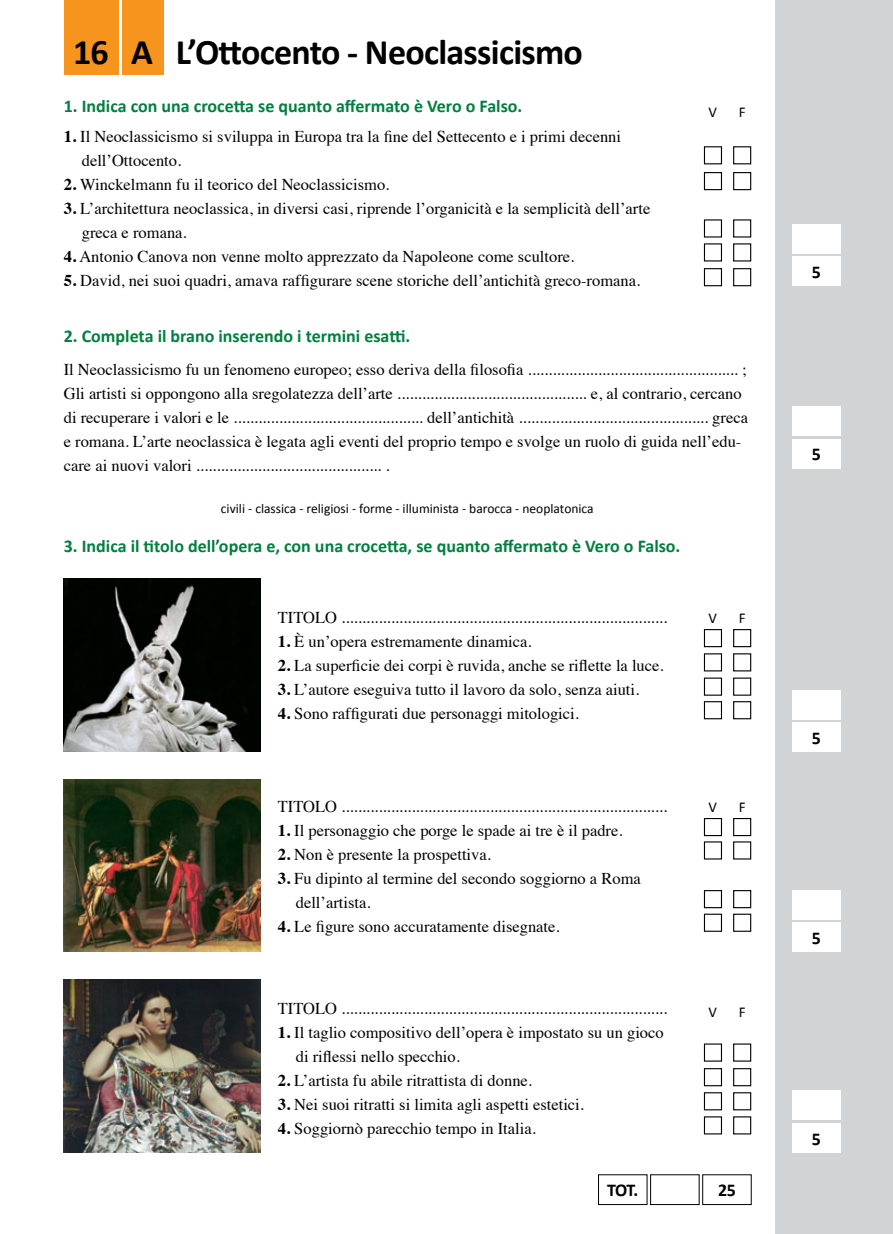
<style>
.page{position:relative;width:893px;height:1234px;background:#fff}
.page>*{position:absolute;margin:0;border:0;box-sizing:border-box;transform-origin:0 0}
.t1{font:700 36px "Calibri";letter-spacing:-.02em;color:#000}
.t2{font:700 18px "Calibri";color:#007f3e}
.t3{font:700 18px "Calibri";color:#000}
.t4{font:16.5px/24px "Times";color:#000}
.t5{font:15px "Calibri";color:#000}
.t6{font:13.5px "Calibri";color:#000}
.s1{font-weight:700}
</style>
<div class="page">
<div style="left:775px;top:0;width:118px;height:1233px;background:#d1d3d4"></div>
<div style="left:792px;top:438px;width:48px;height:30px;background:#fff"></div>
<div style="left:792px;top:722px;width:48px;height:29px;background:#fff"></div>
<div style="left:792px;top:922px;width:48px;height:30px;background:#fff"></div>
<div style="left:792px;top:1122px;width:48px;height:30px;background:#fff"></div>
<div style="left:792px;top:406px;width:48px;height:30px;background:#fff"></div>
<div style="left:792px;top:689px;width:48px;height:30px;background:#fff"></div>
<div style="left:792px;top:889px;width:48px;height:30px;background:#fff"></div>
<div style="left:792px;top:1090px;width:48px;height:29px;background:#fff"></div>
<div style="left:64px;top:0;width:54px;height:74px;background:#f7941e"></div>
<div style="left:123px;top:0;width:41px;height:74px;background:#f7941e"></div>
<div style="left:792px;top:224px;width:48px;height:30px;background:#fff"></div>
<div style="left:792px;top:256px;width:48px;height:30px;background:#fff"></div>
<div style="left:733px;top:146px;width:18px;height:18px;border:1px solid #000"></div>
<div style="left:733px;top:629px;width:18px;height:18px;border:1px solid #000"></div>
<div style="left:733px;top:817px;width:18px;height:19px;border:1px solid #000"></div>
<div style="left:733px;top:1043px;width:18px;height:18px;border:1px solid #000"></div>
<div style="left:733px;top:172px;width:18px;height:18px;border:1px solid #000"></div>
<div style="left:733px;top:653px;width:18px;height:18px;border:1px solid #000"></div>
<div style="left:733px;top:841px;width:18px;height:18px;border:1px solid #000"></div>
<div style="left:733px;top:1067px;width:18px;height:18px;border:1px solid #000"></div>
<div style="left:733px;top:219px;width:18px;height:18px;border:1px solid #000"></div>
<div style="left:733px;top:677px;width:18px;height:18px;border:1px solid #000"></div>
<div style="left:733px;top:889px;width:18px;height:19px;border:1px solid #000"></div>
<div style="left:733px;top:1091px;width:18px;height:19px;border:1px solid #000"></div>
<div style="left:733px;top:243px;width:18px;height:18px;border:1px solid #000"></div>
<div style="left:733px;top:701px;width:18px;height:18px;border:1px solid #000"></div>
<div style="left:733px;top:913px;width:18px;height:18px;border:1px solid #000"></div>
<div style="left:733px;top:1116px;width:18px;height:18px;border:1px solid #000"></div>
<div style="left:733px;top:268px;width:18px;height:18px;border:1px solid #000"></div>
<div style="left:704px;top:146px;width:18px;height:18px;border:1px solid #000"></div>
<div style="left:704px;top:629px;width:18px;height:18px;border:1px solid #000"></div>
<div style="left:704px;top:817px;width:18px;height:19px;border:1px solid #000"></div>
<div style="left:704px;top:1043px;width:18px;height:18px;border:1px solid #000"></div>
<div style="left:704px;top:172px;width:18px;height:18px;border:1px solid #000"></div>
<div style="left:704px;top:653px;width:18px;height:18px;border:1px solid #000"></div>
<div style="left:704px;top:841px;width:18px;height:18px;border:1px solid #000"></div>
<div style="left:704px;top:1067px;width:18px;height:18px;border:1px solid #000"></div>
<div style="left:704px;top:219px;width:18px;height:18px;border:1px solid #000"></div>
<div style="left:704px;top:677px;width:18px;height:18px;border:1px solid #000"></div>
<div style="left:704px;top:889px;width:18px;height:19px;border:1px solid #000"></div>
<div style="left:704px;top:1091px;width:18px;height:19px;border:1px solid #000"></div>
<div style="left:704px;top:243px;width:18px;height:18px;border:1px solid #000"></div>
<div style="left:704px;top:701px;width:18px;height:18px;border:1px solid #000"></div>
<div style="left:704px;top:913px;width:18px;height:18px;border:1px solid #000"></div>
<div style="left:704px;top:1116px;width:18px;height:18px;border:1px solid #000"></div>
<div style="left:704px;top:268px;width:18px;height:18px;border:1px solid #000"></div>
<img style="left:64px;top:578px;width:196px;height:173px">
<img style="left:64px;top:779px;width:196px;height:172px">
<img style="left:64px;top:979px;width:196px;height:173px">
<h1 class="t1" style="left:73px;top:30px;width:511px">16 A L’Ottocento - Neoclassicismo</h1>
<p class="t2" style="left:64px;top:94px;width:460px">1. Indica con una crocetta se quanto affermato è Vero o Falso.</p>
<p class="t5" style="left:708px;top:103px;width:10px">V</p>
<p class="t5" style="left:739px;top:103px;width:8px">F</p>
<p class="t4" style="left:82px;top:123px;width:541px;text-indent:-18px"><span class="s1">1.</span> Il Neoclassicismo si sviluppa in Europa tra la fine del Settecento e i primi decenni dell’Ottocento.</p>
<p class="t4" style="left:64px;top:171px;width:327px"><span class="s1">2.</span> Winckelmann fu il teorico del Neoclassicismo.</p>
<p class="t4" style="left:82px;top:195px;width:570px;text-indent:-18px"><span class="s1">3.</span> L’architettura neoclassica, in diversi casi, riprende l’organicità e la semplicità dell’arte greca e romana.</p>
<p class="t4" style="left:64px;top:243px;width:512px"><span class="s1">4.</span> Antonio Canova non venne molto apprezzato da Napoleone come scultore.</p>
<p class="t4" style="left:64px;top:267px;width:578px"><span class="s1">5.</span> David, nei suoi quadri, amava raffigurare scene storiche dell’antichità greco-romana.</p>
<p class="t2" style="left:64px;top:325px;width:348px">2. Completa il brano inserendo i termini esatti.</p>
<p class="t4" style="left:64px;top:355px;width:686px">Il Neoclassicismo fu un fenomeno europeo; esso deriva della filosofia ................................................... ; Gli artisti si oppongono alla sregolatezza dell’arte .............................................. e, al contrario, cercano di recuperare i valori e le .............................................. dell’antichità .............................................. greca e romana. L’arte neoclassica è legata agli eventi del proprio tempo e svolge un ruolo di guida nell’edu&shy;care ai nuovi valori ............................................. .</p>
<p class="t6" style="left:221px;top:499px;width:374px">civili - classica - religiosi - forme - illuminista - barocca - neoplatonica</p>
<p class="t2" style="left:64px;top:534px;width:618px">3. Indica il titolo dell’opera e, con una crocetta, se quanto affermato è Vero o Falso.</p>
<p class="t4" style="left:278px;top:604px;width:391px">TITOLO ...............................................................................</p>
<p class="t4" style="left:278px;top:628px;width:255px"><span class="s1">1.</span> È un’opera estremamente dinamica.</p>
<p class="t4" style="left:278px;top:652px;width:387px"><span class="s1">2.</span> La superficie dei corpi è ruvida, anche se riflette la luce.--</p>
<p class="t4" style="left:278px;top:676px;width:363px"><span class="s1">3.</span> L’autore eseguiva tutto il lavoro da solo, senza aiuti.</p>
<p class="t4" style="left:278px;top:700px;width:303px"><span class="s1">4.</span> Sono raffigurati due personaggi mitologici.</p>
<p class="t5" style="left:708px;top:608px;width:10px">V</p>
<p class="t5" style="left:739px;top:608px;width:8px">F</p>
<p class="t4" style="left:278px;top:792px;width:391px">TITOLO ...............................................................................</p>
<p class="t4" style="left:278px;top:816px;width:346px"><span class="s1">1.</span> Il personaggio che porge le spade ai tre è il padre.</p>
<p class="t4" style="left:278px;top:840px;width:215px"><span class="s1">2.</span> Non è presente la prospettiva.</p>
<p class="t4" style="left:296px;top:864px;width:346px;text-indent:-18px"><span class="s1">3.</span> Fu dipinto al termine del secondo soggiorno a Roma dell’artista.</p>
<p class="t4" style="left:278px;top:912px;width:283px"><span class="s1">4.</span> Le figure sono accuratamente disegnate.</p>
<p class="t4" style="left:278px;top:995px;width:391px">TITOLO ...............................................................................</p>
<p class="t4" style="left:296px;top:1019px;width:369px;text-indent:-18px"><span class="s1">1.</span> Il taglio compositivo dell’opera è impostato su un gioco di riflessi nello specchio.</p>
<p class="t4" style="left:278px;top:1067px;width:256px"><span class="s1">2.</span> L’artista fu abile ritrattista di donne.</p>
<p class="t4" style="left:278px;top:1091px;width:308px"><span class="s1">3.</span> Nei suoi ritratti si limita agli aspetti estetici.</p>
<p class="t4" style="left:278px;top:1115px;width:260px"><span class="s1">4.</span> Soggiornò parecchio tempo in Italia.</p>
<p class="t5" style="left:708px;top:797px;width:10px">V</p>
<p class="t5" style="left:739px;top:797px;width:8px">F</p>
<p class="t5" style="left:708px;top:1002px;width:10px">V</p>
<p class="t5" style="left:739px;top:1002px;width:8px">F</p>
<p class="t3" style="left:607px;top:1178px;width:33px">TOT.</p>
<p class="t3" style="left:718px;top:1178px;width:19px">25</p>
<p class="t3" style="left:812px;top:261px;width:11px">5</p>
<p class="t3" style="left:812px;top:443px;width:11px">5</p>
<p class="t3" style="left:812px;top:726px;width:11px">5</p>
<p class="t3" style="left:812px;top:926px;width:11px">5</p>
<p class="t3" style="left:812px;top:1127px;width:11px">5</p>
</div>
